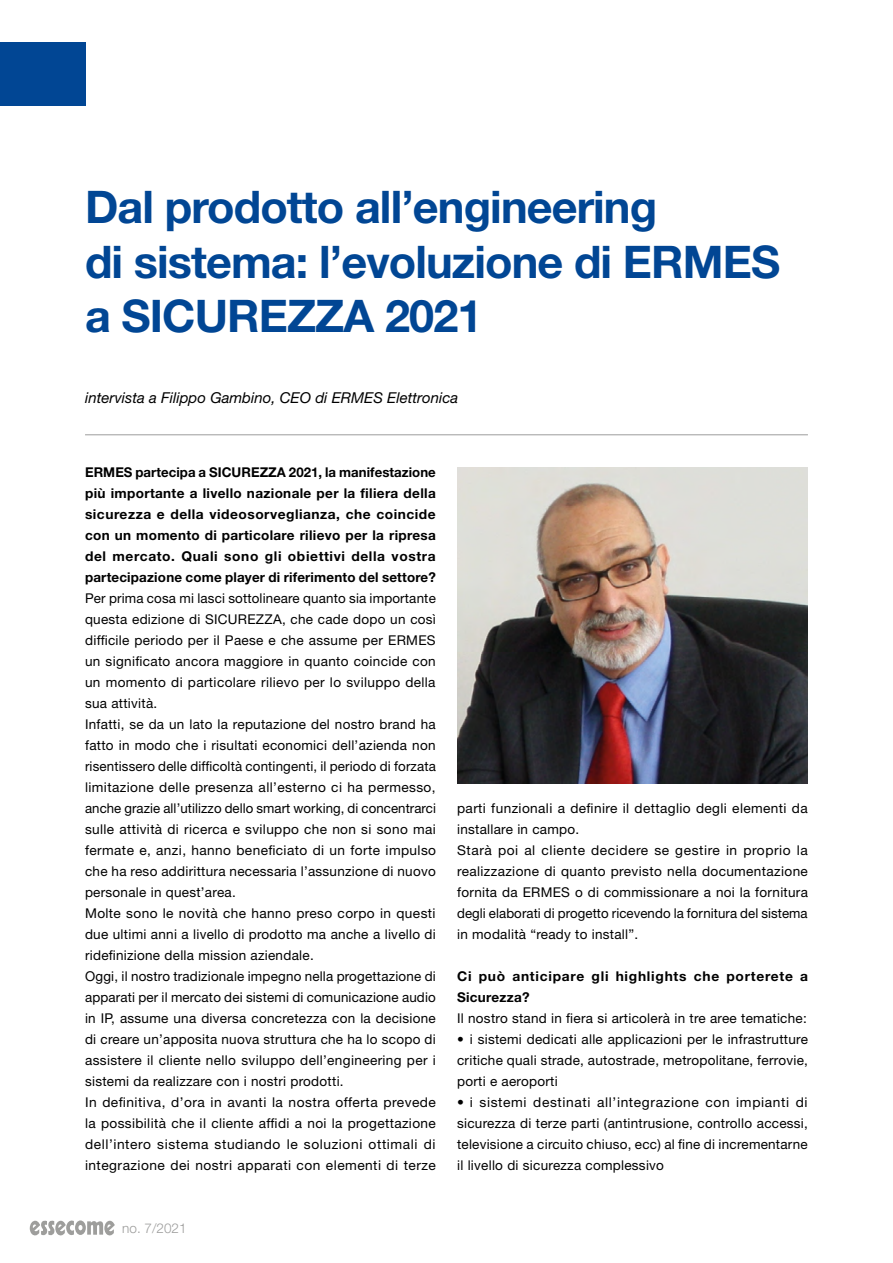
<style>
.page{position:relative;width:893px;height:1263px;background:#fff}
.page>*{position:absolute;margin:0;border:0;box-sizing:border-box;transform-origin:0 0}
.t1{font:700 45px/54px "Helvetica Neue LT Std";letter-spacing:-.02em;color:#014694}
.t2{font:italic 15px "Helvetica Neue LT Std";color:#000}
.t3{font:13.5px/21px "Helvetica Neue LT Std";letter-spacing:.02em;color:#000}
.t4{font:700 13.5px/21px "Helvetica Neue LT Std";letter-spacing:.015em;color:#000;text-align:justify}
.t5{font:700 13.5px/21px "Helvetica Neue LT Std";letter-spacing:.055em;color:#000}
.t6{font:300 13.5px "Helvetica Neue LT Std";color:#9d9d9c}
</style>
<div class="page">
<div style="left:0;top:43px;width:85px;height:63px;background:#014694"></div>
<hr style="left:85px;top:434px;width:723px;height:1px;background:#9d9d9c">
<img style="left:457px;top:467px;width:351px;height:316px">
<svg style="left:30px;top:1220px;width:85px;height:16px"></svg>
<h1 class="t1" style="left:85px;top:179px;width:697px">Dal prodotto all’engineering<br>di sistema: l’evoluzione di ERMES a SICUREZZA 2021</h1>
<p class="t2" style="left:85px;top:388px;width:375px">intervista a Filippo Gambino, CEO di ERMES Elettronica</p>
<p class="t4" style="left:85px;top:461px;width:352px">ERMES partecipa a SICUREZZA 2021, la manifestazione più importante a livello nazionale per la filiera della sicurezza e della videosorveglianza, che coincide con un momento di particolare rilievo per la ripresa del mercato. Quali sono gli obiettivi della vostra partecipazione come player di riferimento del settore?</p>
<p class="t3" style="left:85px;top:587px;width:353px">Per prima cosa mi lasci sottolineare quanto sia importante questa edizione di SICUREZZA, che cade dopo un così difficile periodo per il Paese e che assume per ERMES un significato ancora maggiore in quanto coincide con un momento di particolare rilievo per lo sviluppo della sua attività.<br>Infatti, se da un lato la reputazione del nostro brand ha fatto in modo che i risultati economici dell’azienda non risentissero delle difficoltà contingenti, il periodo di forzata limitazione delle presenza all’esterno ci ha permesso, anche grazie all’utilizzo dello smart working, di concentrarci sulle attività di ricerca e sviluppo che non si sono mai fermate e, anzi, hanno beneficiato di un forte impulso che ha reso addirittura necessaria l’assunzione di nuovo personale in quest’area.<br>Molte sono le novità che hanno preso corpo in questi due ultimi anni a livello di prodotto ma anche a livello di ridefinizione della mission aziendale.<br>Oggi, il nostro tradizionale impegno nella progettazione di apparati per il mercato dei sistemi di comunicazione audio in IP, assume una diversa concretezza con la decisione di creare un’apposita nuova struttura che ha lo scopo di assistere il cliente nello sviluppo dell’engineering per i sistemi da realizzare con i nostri prodotti.<br>In definitiva, d’ora in avanti la nostra offerta prevede la possibilità che il cliente affidi a noi la progettazione dell’intero sistema studiando le soluzioni ottimali di integrazione dei nostri apparati con elementi di terze</p>
<p class="t6" style="left:122px;top:1220px;width:66px">no. 7/2021</p>
<p class="t3" style="left:457px;top:797px;width:352px">parti funzionali a definire il dettaglio degli elementi da installare in campo.<br>Starà poi al cliente decidere se gestire in proprio la realizzazione di quanto previsto nella documentazione fornita da ERMES o di commissionare a noi la fornitura degli elaborati di progetto ricevendo la fornitura del sistema in modalità “ready to install”.</p>
<p class="t5" style="left:457px;top:965px;width:352px">Ci può anticipare gli highlights che porterete a<br>Sicurezza?</p>
<p class="t3" style="left:457px;top:1007px;width:351px">Il nostro stand in fiera si articolerà in tre aree tematiche:</p>
<p class="t3" style="left:457px;top:1028px;width:352px;text-align:justify">• i sistemi dedicati alle applicazioni per le infrastrutture critiche quali strade, autostrade, metropolitane, ferrovie, porti e aeroporti</p>
<p class="t3" style="left:457px;top:1091px;width:352px;text-align:justify">• i sistemi destinati all’integrazione con impianti di sicurezza di terze parti (antintrusione, controllo accessi, televisione a circuito chiuso, ecc) al fine di incrementarne il livello di sicurezza complessivo</p>
</div>
